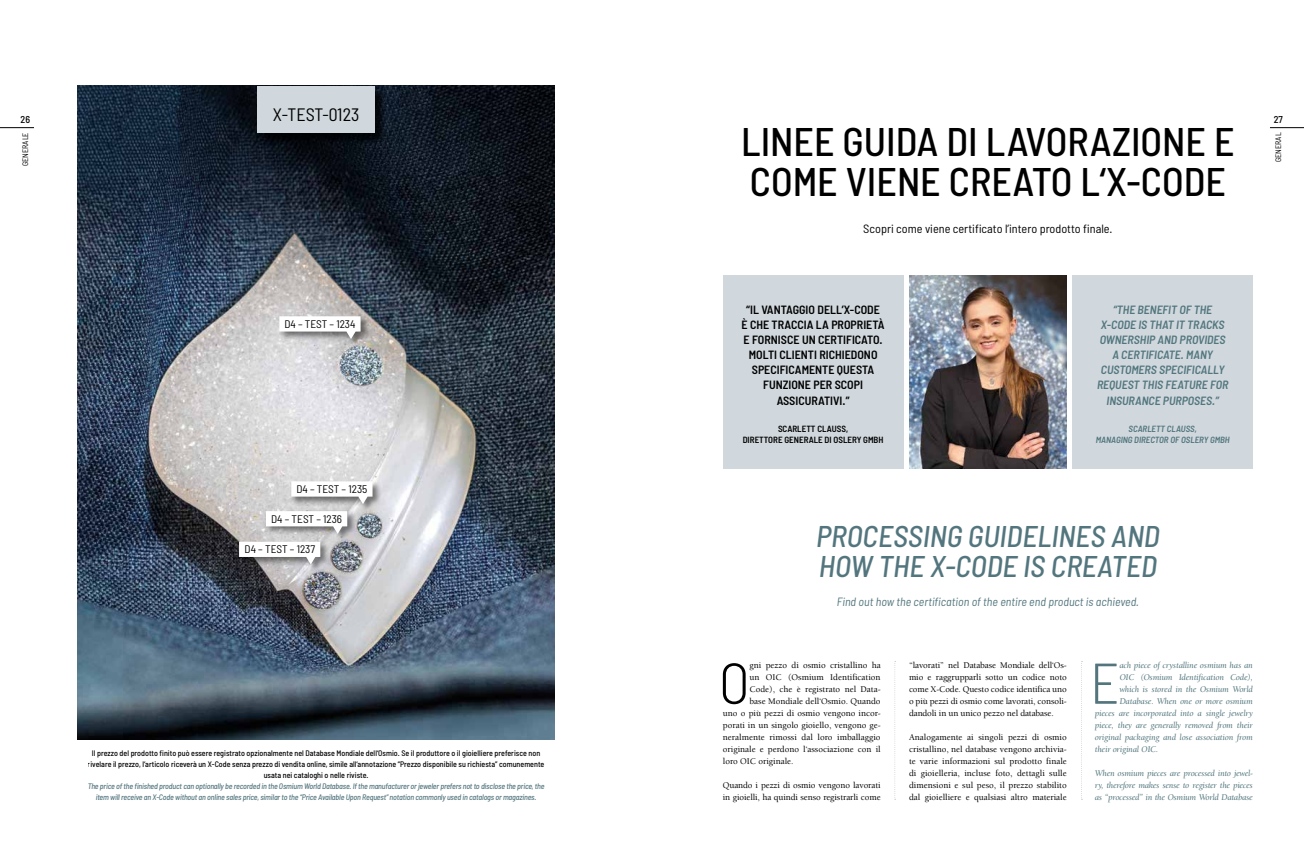
<style>
.page{position:relative;width:1304px;height:851px;background:#fff}
.page>*{position:absolute;margin:0;border:0;box-sizing:border-box;transform-origin:0 0}
.t1{font:300 semi-condensed 57.4px "Barlow";color:#000}
.t2{font:300 semi-condensed 57.4px "Barlow";color:#53767e}
.t3{font:500 semi-condensed 40px/40px "Barlow";color:#000}
.t4{font:italic 500 semi-condensed 30px/30px "Barlow";color:#53767e}
.t5{font:semi-condensed 18px "Barlow";color:#000}
.t6{font:600 semi-condensed 12px/15.2px "Barlow";color:#000;text-align:center}
.t7{font:italic 600 semi-condensed 12px/15.2px "Barlow";color:#53767e;text-align:center}
.t8{font:italic semi-condensed 12px "Barlow";color:#53767e}
.t9{font:semi-condensed 12px "Barlow";color:#000}
.t10{font:semi-condensed 11px "Barlow";color:#000}
.t11{font:500 semi-condensed 10px "Barlow";color:#000}
.t12{font:500 9px/12px "Berkeley";color:#000;text-align:justify}
.t13{font:9px/12px "Berkeley Oldstyle IT Cby BT Med Ital";color:#53767e;text-align:justify}
.t14{font:600 semi-condensed 9px/11px "Barlow";color:#000;text-align:center}
.t15{font:italic 600 semi-condensed 9px/11px "Barlow";color:#53767e;text-align:center}
.t16{font:500 semi-condensed 8px/11px "Barlow";color:#000;text-align:center}
.t17{font:italic 500 semi-condensed 8px/11px "Barlow";letter-spacing:-.02em;color:#53767e;text-align:center}
.t18{font:semi-condensed 8px "Barlow";color:#000}
</style>
<div class="page">
<hr style="left:0;top:127px;width:34px;height:1px;background:#000">
<hr style="left:1270px;top:127px;width:34px;height:1px;background:#000">
<div style="left:723px;top:275px;width:180px;height:193px;background:#d0d8dd"></div>
<div style="left:1072px;top:275px;width:181px;height:193px;background:#d0d8dd"></div>
<svg style="left:894px;top:661px;width:2px;height:137px"></svg>
<svg style="left:1081px;top:661px;width:1px;height:138px"></svg>
<img style="left:78px;top:86px;width:477px;height:653px">
<img style="left:909px;top:275px;width:158px;height:193px">
<div style="left:290px;top:479px;width:92px;height:33px;background:#000;opacity:.5"></div>
<svg style="left:291px;top:481px;width:82px;height:23px"></svg>
<div style="left:278px;top:314px;width:92px;height:34px;background:#000;opacity:.5"></div>
<svg style="left:279px;top:316px;width:82px;height:23px"></svg>
<div style="left:264px;top:509px;width:93px;height:33px;background:#000;opacity:.5"></div>
<svg style="left:266px;top:511px;width:81px;height:23px"></svg>
<div style="left:237px;top:540px;width:93px;height:33px;background:#000;opacity:.5"></div>
<svg style="left:239px;top:541px;width:81px;height:23px"></svg>
<div style="left:259px;top:87px;width:128px;height:58px;background:#000;opacity:.75"></div>
<div style="left:257px;top:86px;width:118px;height:46px;background:#d0d8dd"></div>
<h3 class="t5" style="left:273px;top:104px;width:88px">X-TEST-0123</h3>
<p class="t11" style="left:21px;top:113px;width:11px">26</p>
<p class="t11" style="left:1274px;top:113px;width:11px">27</p>
<p class="t18" style="left:1273px;top:162px;width:31px;rotate:-90deg">GENERAL</p>
<h2 class="t3" style="left:741px;top:121px;width:495px">LINEE GUIDA DI LAVORAZIONE E<br>COME VIENE CREATO L‘X-CODE</h2>
<h3 class="t9" style="left:863px;top:221px;width:251px">Scopri come viene certificato l’intero prodotto finale.</h3>
<p class="t18" style="left:20px;top:166px;width:35px;rotate:-90deg">GENERALE</p>
<p class="t10" style="left:284px;top:317px;width:73px">D4 – TEST – 1234</p>
<p class="t10" style="left:296px;top:482px;width:73px">D4 – TEST – 1235</p>
<p class="t10" style="left:271px;top:512px;width:73px">D4 – TEST – 1236</p>
<p class="t10" style="left:245px;top:542px;width:72px">D4 – TEST – 1237</p>
<p class="t16" style="left:88px;top:747px;width:458px">Il prezzo del prodotto finito può essere registrato opzionalmente nel Database Mondiale dell‘Osmio. Se il produttore o il gioielliere preferisce non rivelare il prezzo, l‘articolo riceverà un X-Code senza prezzo di vendita online, simile all‘annotazione “Prezzo disponibile su richiesta” comunemente usata nei cataloghi o nelle riviste.</p>
<p class="t17" style="left:88px;top:780px;width:458px">The price of the finished product can optionally be recorded in the Osmium World Database. If the manufacturer or jeweler prefers not to disclose the price, the item will receive an X-Code without an online sales price, similar to the “Price Available Upon Request” notation commonly used in catalogs or magazines.</p>
<h3 class="t6" style="left:741px;top:301px;width:145px">“IL VANTAGGIO DELL’X-CODE<br>È CHE TRACCIA LA PROPRIETÀ<br>E FORNISCE UN CERTIFICATO.<br>MOLTI CLIENTI RICHIEDONO<br>SPECIFICAMENTE QUESTA<br>FUNZIONE PER SCOPI<br>ASSICURATIVI.”</h3>
<p class="t14" style="left:743px;top:422px;width:142px">SCARLETT CLAUSS,<br>DIRETTORE GENERALE DI OSLERY GMBH</p>
<h3 class="t7" style="left:1097px;top:301px;width:133px">“THE BENEFIT OF THE<br>X-CODE IS THAT IT TRACKS<br>OWNERSHIP AND PROVIDES<br>A CERTIFICATE. MANY<br>CUSTOMERS SPECIFICALLY<br>REQUEST THIS FEATURE FOR<br>INSURANCE PURPOSES.”</h3>
<p class="t15" style="left:1096px;top:422px;width:135px">SCARLETT CLAUSS,<br>MANAGING DIRECTOR OF OSLERY GMBH</p>
<h3 class="t4" style="left:816px;top:520px;width:345px">PROCESSING GUIDELINES AND<br>HOW THE X-CODE IS CREATED</h3>
<h3 class="t8" style="left:837px;top:594px;width:304px">Find out how the certification of the entire end product is achieved.</h3>
<h1 class="t1" style="left:719px;top:647px;width:32px">O</h1>
<p class="t12" style="left:750px;top:659px;width:133px">gni pezzo di osmio cristallino ha</p>
<p class="t12" style="left:750px;top:671px;width:133px">un OIC (Osmium Identification</p>
<p class="t12" style="left:750px;top:683px;width:133px">Code), che è registrato nel Data-</p>
<p class="t12" style="left:750px;top:695px;width:133px">base Mondiale dell‘Osmio. Quando</p>
<p class="t12" style="left:723px;top:707px;width:159px">uno o più pezzi di osmio vengono incor-</p>
<p class="t12" style="left:723px;top:719px;width:159px">porati in un singolo gioiello, vengono ge-</p>
<p class="t12" style="left:723px;top:731px;width:159px">neralmente rimossi dal loro imballaggio</p>
<p class="t12" style="left:723px;top:743px;width:159px">originale e perdono l‘associazione con il</p>
<p class="t12" style="left:723px;top:755px;width:72px">loro OIC originale.</p>
<p class="t12" style="left:723px;top:779px;width:159px">Quando i pezzi di osmio vengono lavorati in gioielli, ha quindi senso registrarli come</p>
<p class="t12" style="left:909px;top:659px;width:159px">“lavorati” nel Database Mondiale dell‘Os&shy;mio e raggrupparli sotto un codice noto come X-Code. Questo codice identifica uno o più pezzi di osmio come lavorati, consoli&shy;dandoli in un unico pezzo nel database.</p>
<p class="t12" style="left:909px;top:731px;width:159px">Analogamente ai singoli pezzi di osmio cristallino, nel database vengono archivia&shy;te varie informazioni sul prodotto finale di gioielleria, incluse foto, dettagli sulle dimensioni e sul peso, il prezzo stabilito dal gioielliere e qualsiasi altro materiale</p>
<h1 class="t2" style="left:1090px;top:647px;width:31px">E</h1>
<p class="t13" style="left:1120px;top:658px;width:135px">ach piece of crystalline osmium has an</p>
<p class="t13" style="left:1120px;top:670px;width:135px">OIC (Osmium Identification Code),</p>
<p class="t13" style="left:1120px;top:682px;width:135px">which is stored in the Osmium World</p>
<p class="t13" style="left:1120px;top:694px;width:135px">Database. When one or more osmium</p>
<p class="t13" style="left:1095px;top:706px;width:159px">pieces are incorporated into a single jewelry</p>
<p class="t13" style="left:1095px;top:718px;width:159px">piece, they are generally removed from their</p>
<p class="t13" style="left:1095px;top:730px;width:159px">original packaging and lose association from</p>
<p class="t13" style="left:1095px;top:742px;width:65px">their original OIC.</p>
<p class="t13" style="left:1095px;top:766px;width:159px">When osmium pieces are processed into jewel&shy;ry, therefore makes sense to register the pieces as “processed” in the Osmium World Database</p>
</div>
